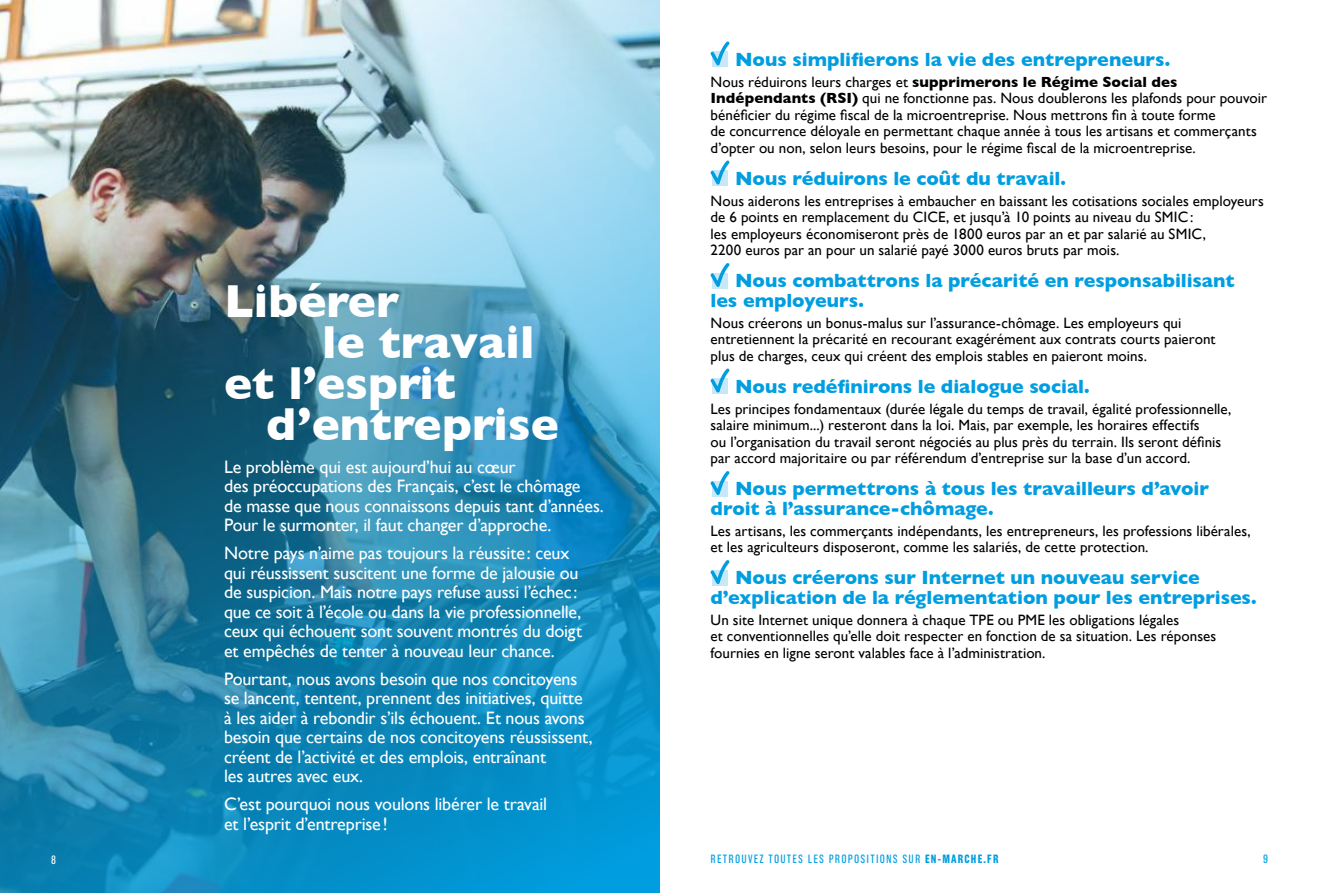
<style>
.page{position:relative;width:1319px;height:893px;background:#fff}
.page>*{position:absolute;margin:0;border:0;box-sizing:border-box;transform-origin:0 0}
.t1{font:700 47.1px "Gill Sans";color:#fff}
.t2{font:700 19.5px/19.5px "Gill Sans";color:#009ee0}
.t3{font:18px/19.5px "Gill Sans";letter-spacing:-.01em;color:#fff}
.t4{font:15px/16.5px "Gill Sans";letter-spacing:.005em;color:#000}
.t5{font:12px "Grotzec Head Condensed";letter-spacing:.1em;color:#009ee0}
.t6{font:12px "Grotzec Head Condensed";color:#fff}
.s1{font-weight:700}
</style>
<div class="page">
<img style="left:0;top:0;width:659px;height:893px">
<svg style="left:710px;top:41px;width:20px;height:26px"></svg>
<svg style="left:710px;top:160px;width:20px;height:26px"></svg>
<svg style="left:710px;top:263px;width:20px;height:26px"></svg>
<svg style="left:710px;top:368px;width:20px;height:26px"></svg>
<svg style="left:710px;top:471px;width:20px;height:26px"></svg>
<svg style="left:710px;top:560px;width:20px;height:26px"></svg>
<h1 class="t1" style="left:224px;top:274px;width:177px">Libérer</h1>
<h1 class="t1" style="left:322px;top:315px;width:214px">le travail</h1>
<h1 class="t1" style="left:224px;top:356px;width:233px">et l’esprit</h1>
<h1 class="t1" style="left:266px;top:397px;width:294px">d’entreprise</h1>
<p class="t3" style="left:224px;top:457px;width:381px">Le problème qui est aujourd’hui au cœur<br>des préoccupations des Français, c’est le chômage<br>de masse que nous connaissons depuis tant d’années.<br>Pour le surmonter, il faut changer d’approche.</p>
<p class="t3" style="left:224px;top:543px;width:359px">Notre pays n’aime pas toujours la réussite: ceux qui réussissent suscitent une forme de jalousie ou de suspicion. Mais notre pays refuse aussi l’échec: que ce soit à l’école ou dans la vie professionnelle, ceux qui échouent sont souvent montrés du doigt et empêchés de tenter à nouveau leur chance.</p>
<p class="t3" style="left:224px;top:669px;width:370px">Pourtant, nous avons besoin que nos concitoyens se lancent, tentent, prennent des initiatives, quitte à les aider à rebondir s’ils échouent. Et nous avons besoin que certains de nos concitoyens réussissent, créent de l’activité et des emplois, entraînant<br>les autres avec eux.</p>
<p class="t3" style="left:224px;top:794px;width:324px">C’est pourquoi nous voulons libérer le travail et l’esprit d’entreprise!</p>
<h2 class="t2" style="left:735px;top:49px;width:436px">Nous simplifierons la vie des entrepreneurs.</h2>
<p class="t4" style="left:710px;top:73px;width:558px">Nous réduirons leurs charges et <span class="s1">supprimerons le Régime Social des Indépendants (RSI)</span> qui ne fonctionne pas. Nous doublerons les plafonds pour pouvoir bénéficier du régime fiscal de la microentreprise. Nous mettrons fin à toute forme<br>de concurrence déloyale en permettant chaque année à tous les artisans et commerçants d’opter ou non, selon leurs besoins, pour le régime fiscal de la microentreprise.</p>
<h2 class="t2" style="left:735px;top:168px;width:332px">Nous réduirons le coût du travail.</h2>
<p class="t4" style="left:710px;top:192px;width:554px">Nous aiderons les entreprises à embaucher en baissant les cotisations sociales employeurs de 6 points en remplacement du CICE, et jusqu’à 10 points au niveau du SMIC:<br>les employeurs économiseront près de 1800 euros par an et par salarié au SMIC,<br>2200 euros par an pour un salarié payé 3000 euros bruts par mois.</p>
<h2 class="t2" style="left:710px;top:271px;width:525px;text-indent:25px">Nous combattrons la précarité en responsabilisant les employeurs.</h2>
<p class="t4" style="left:710px;top:314px;width:506px">Nous créerons un bonus-malus sur l’assurance-chômage. Les employeurs qui entretiennent la précarité en recourant exagérément aux contrats courts paieront plus de charges, ceux qui créent des emplois stables en paieront moins.</p>
<h2 class="t2" style="left:735px;top:376px;width:356px">Nous redéfinirons le dialogue social.</h2>
<p class="t4" style="left:710px;top:400px;width:522px">Les principes fondamentaux (durée légale du temps de travail, égalité professionnelle, salaire minimum...) resteront dans la loi. Mais, par exemple, les horaires effectifs<br>ou l’organisation du travail seront négociés au plus près du terrain. Ils seront définis par accord majoritaire ou par référendum d’entreprise sur la base d’un accord.</p>
<h2 class="t2" style="left:710px;top:479px;width:500px;text-indent:25px">Nous permettrons à tous les travailleurs d’avoir droit à l’assurance-chômage.</h2>
<p class="t4" style="left:710px;top:522px;width:541px">Les artisans, les commerçants indépendants, les entrepreneurs, les professions libérales, et les agriculteurs disposeront, comme les salariés, de cette protection.</p>
<h2 class="t2" style="left:710px;top:568px;width:547px;text-indent:25px">Nous créerons sur Internet un nouveau service d’explication de la réglementation pour les entreprises.</h2>
<p class="t4" style="left:710px;top:611px;width:507px">Un site Internet unique donnera à chaque TPE ou PM E les obligations légales<br>et conventionnelles qu’elle doit respecter en fonction de sa situation. Les réponses fournies en ligne seront valables face à l’administration.</p>
<p class="t6" style="left:51px;top:852px;width:6px">8</p>
<p class="t5" style="left:710px;top:852px;width:289px">RETROUVEZ TOUTES LES PROPOSITIONS SUR <span class="s1">EN-MARCHE.FR</span></p>
<p class="t5" style="left:1262px;top:852px;width:6px">9</p>
</div>
